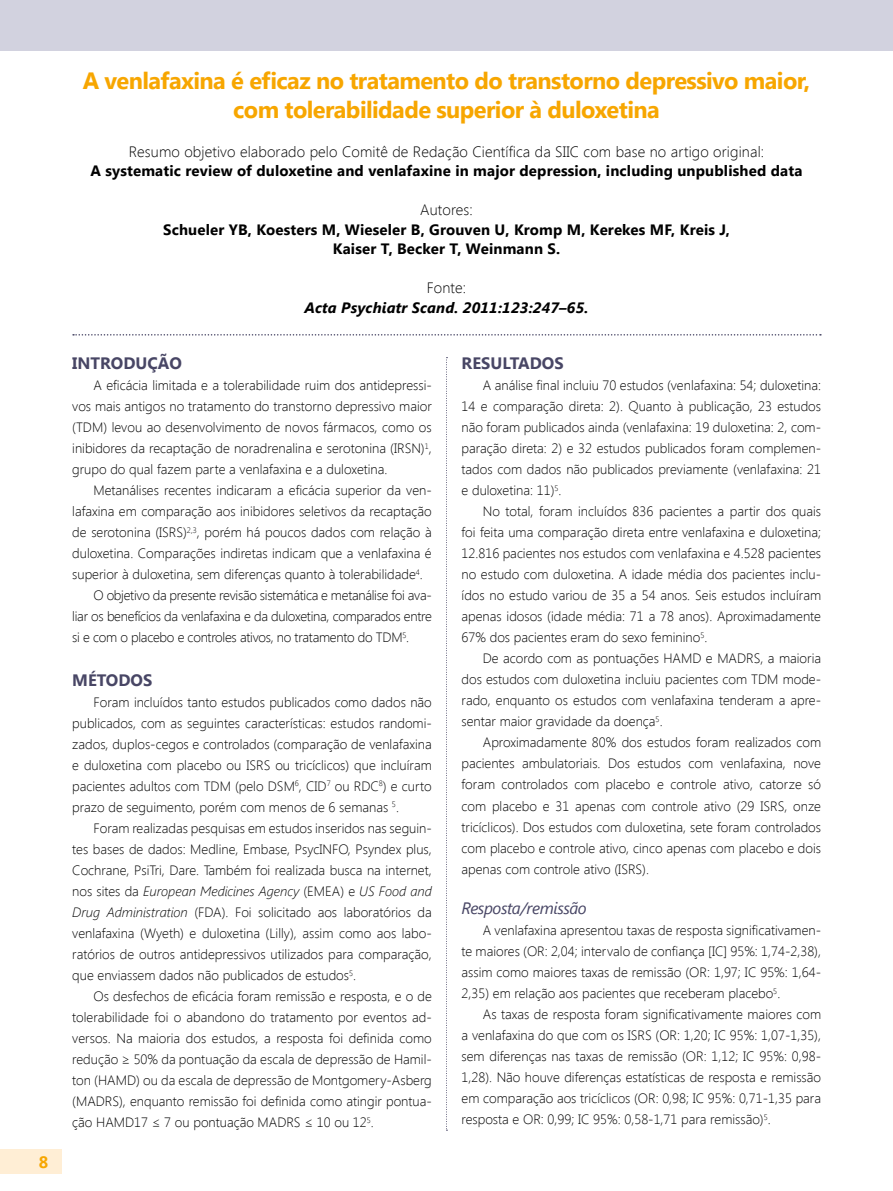
<style>
.page{position:relative;width:893px;height:1191px;background:#fff}
.page>*{position:absolute;margin:0;border:0;box-sizing:border-box;transform-origin:0 0}
.t1{font:700 23.55px/28.2px "Segoe UI";letter-spacing:-.025em;color:#f7a600;text-align:center}
.t2{font:700 16.5px "Segoe UI";color:#484665}
.t3{font:italic 16.5px "Segoe UI";letter-spacing:-.025em;color:#484665}
.t4{font:700 16.5px "Segoe UI";color:#f7a600}
.t5{font:700 15px/19.5px "Segoe UI";letter-spacing:.01em;color:#000;text-align:center}
.t6{font:300 15px "Segoe UI";letter-spacing:.01em;color:#000}
.t7{font:italic 700 15px "Segoe UI";letter-spacing:.01em;color:#000}
.t8{font:300 13.5px/21px "Segoe UI";color:#000;text-align:justify}
.t9{font:300 13.5px "Segoe UI";letter-spacing:-.02em;color:#000}
.s1{font-style:italic}
</style>
<div class="page">
<div style="left:0;top:0;width:893px;height:51px;background:#d2d2df"></div>
<div style="left:0;top:1149px;width:62px;height:24px;background:#ffeed5"></div>
<svg style="left:73px;top:334px;width:748px;height:1px"></svg>
<svg style="left:446px;top:357px;width:1px;height:773px"></svg>
<p class="t4" style="left:39px;top:1149px;width:11px">8</p>
<h1 class="t1" style="left:83px;top:66px;width:729px">A venlafaxina é eficaz no tratamento do transtorno depressivo maior, com tolerabilidade superior à duloxetina</h1>
<p class="t6" style="left:129px;top:141px;width:637px">Resumo objetivo elaborado pelo Comitê de Redação Científica da SIIC com base no artigo original:</p>
<p class="t5" style="left:90px;top:160px;width:713px">A systematic review of duloxetine and venlafaxine in major depression, including unpublished data</p>
<p class="t6" style="left:420px;top:200px;width:54px">Autores:</p>
<p class="t5" style="left:163px;top:219px;width:568px">Schueler YB, Koesters M, Wieseler B, Grouven U, Kromp M, Kerekes MF, Kreis J,<br>Kaiser T, Becker T, Weinmann S.</p>
<p class="t6" style="left:427px;top:278px;width:41px">Fonte:</p>
<p class="t7" style="left:304px;top:297px;width:286px">Acta Psychiatr Scand. 2011:123:247–65.</p>
<p class="t2" style="left:72px;top:352px;width:111px">INTRODUÇÃO</p>
<p class="t8" style="left:72px;top:374px;width:361px;text-indent:21px">A eficácia limitada e a tolerabilidade ruim dos antidepressi&shy;vos mais antigos no tratamento do transtorno depressivo maior (TDM) levou ao desenvolvimento de novos fármacos, como os inibidores da recaptação de noradrenalina e serotonina (IRSN)<sup>1</sup>, grupo do qual fazem parte a venlafaxina e a duloxetina.</p>
<p class="t8" style="left:94px;top:479px;width:340px">Metanálises recentes indicaram a eficácia superior da ven-</p>
<p class="t8" style="left:72px;top:500px;width:361px">lafaxina em comparação aos inibidores seletivos da recaptação</p>
<p class="t8" style="left:72px;top:521px;width:361px">de serotonina (ISRS)<sup>2,3</sup>, porém há poucos dados com relação à</p>
<p class="t8" style="left:72px;top:542px;width:361px">duloxetina. Comparações indiretas indicam que a venlafaxina é</p>
<p class="t8" style="left:72px;top:563px;width:352px">superior à duloxetina, sem diferenças quanto à tolerabilidade<sup>4</sup>.</p>
<p class="t9" style="left:94px;top:586px;width:340px">O objetivo da presente revisão sistemática e metanálise foi ava-</p>
<p class="t9" style="left:72px;top:607px;width:361px">liar os benefícios da venlafaxina e da duloxetina, comparados entre</p>
<p class="t9" style="left:72px;top:628px;width:338px">si e com o placebo e controles ativos, no tratamento do TDM<sup>5</sup>.</p>
<p class="t2" style="left:72px;top:668px;width:82px">MÉTODOS</p>
<p class="t8" style="left:72px;top:691px;width:361px;text-indent:21px">Foram incluídos tanto estudos publicados como dados não publicados, com as seguintes características: estudos randomi&shy;zados, duplos-cegos e controlados (comparação de venlafaxina e duloxetina com placebo ou ISRS ou tricíclicos) que incluíram pacientes adultos com TDM (pelo DSM<sup>6</sup>, CID<sup>7</sup> ou RDC<sup>8</sup>) e curto prazo de seguimento, porém com menos de 6 semanas <sup>5</sup>.</p>
<p class="t8" style="left:72px;top:817px;width:361px;text-indent:21px">Foram realizadas pesquisas em estudos inseridos nas seguin&shy;tes bases de dados: Medline, Embase, PsycINFO, Psyndex plus, Cochrane, PsiTri, Dare. Também foi realizada busca na internet, nos sites da <span class="s1">European Medicines Agency</span> (EMEA) e <span class="s1">US Food and Drug Administration</span> (FDA). Foi solicitado aos laboratórios da venlafaxina (Wyeth) e duloxetina (Lilly), assim como aos labo&shy;ratórios de outros antidepressivos utilizados para comparação, que enviassem dados não publicados de estudos<sup>5</sup>.</p>
<p class="t8" style="left:72px;top:985px;width:361px;text-indent:21px">Os desfechos de eficácia foram remissão e resposta, e o de tolerabilidade foi o abandono do tratamento por eventos ad&shy;versos. Na maioria dos estudos, a resposta foi definida como redução ≥ 50% da pontuação da escala de depressão de Hamil&shy;ton (HAMD) ou da escala de depressão de Montgomery-Asberg (MADRS), enquanto remissão foi definida como atingir pontua&shy;ção HAMD17 ≤ 7 ou pontuação MADRS ≤ 10 ou 12<sup>5</sup>.</p>
<p class="t2" style="left:462px;top:352px;width:104px">RESULTADOS</p>
<p class="t8" style="left:462px;top:374px;width:361px;text-indent:21px">A análise final incluiu 70 estudos (venlafaxina: 54; duloxetina:<br>14 e comparação direta: 2). Quanto à publicação, 23 estudos não foram publicados ainda (venlafaxina: 19 duloxetina: 2, com&shy;paração direta: 2) e 32 estudos publicados foram complemen&shy;tados com dados não publicados previamente (venlafaxina: 21 e duloxetina: 11)<sup>5</sup>.</p>
<p class="t8" style="left:462px;top:500px;width:361px;text-indent:21px">No total, foram incluídos 836 pacientes a partir dos quais foi feita uma comparação direta entre venlafaxina e duloxetina; 12.816 pacientes nos estudos com venlafaxina e 4.528 pacientes no estudo com duloxetina. A idade média dos pacientes inclu&shy;ídos no estudo variou de 35 a 54 anos. Seis estudos incluíram apenas idosos (idade média: 71 a 78 anos). Aproximadamente 67% dos pacientes eram do sexo feminino<sup>5</sup>.</p>
<p class="t8" style="left:462px;top:647px;width:361px;text-indent:21px">De acordo com as pontuações HAMD e MADRS, a maioria dos estudos com duloxetina incluiu pacientes com TDM mode&shy;rado, enquanto os estudos com venlafaxina tenderam a apre&shy;sentar maior gravidade da doença<sup>5</sup>.</p>
<p class="t8" style="left:462px;top:731px;width:361px;text-indent:21px">Aproximadamente 80% dos estudos foram realizados com pacientes ambulatoriais. Dos estudos com venlafaxina, nove foram controlados com placebo e controle ativo, catorze só com placebo e 31 apenas com controle ativo (29 ISRS, onze tricíclicos). Dos estudos com duloxetina, sete foram controlados com placebo e controle ativo, cinco apenas com placebo e dois apenas com controle ativo (ISRS).</p>
<p class="t3" style="left:462px;top:897px;width:127px">Resposta/remissão</p>
<p class="t8" style="left:462px;top:919px;width:361px;text-indent:21px">A venlafaxina apresentou taxas de resposta significativamen&shy;te maiores (OR: 2,04; intervalo de confiança [IC] 95%: 1,74-2,38), assim como maiores taxas de remissão (OR: 1,97; IC 95%: 1,64- 2,35) em relação aos pacientes que receberam placebo<sup>5</sup>.</p>
<p class="t8" style="left:462px;top:1003px;width:361px;text-indent:21px">As taxas de resposta foram significativamente maiores com a venlafaxina do que com os ISRS (OR: 1,20; IC 95%: 1,07-1,35), sem diferenças nas taxas de remissão (OR: 1,12; IC 95%: 0,98- 1,28). Não houve diferenças estatísticas de resposta e remissão em comparação aos tricíclicos (OR: 0,98; IC 95%: 0,71-1,35 para resposta e OR: 0,99; IC 95%: 0,58-1,71 para remissão)<sup>5</sup>.</p>
</div>
